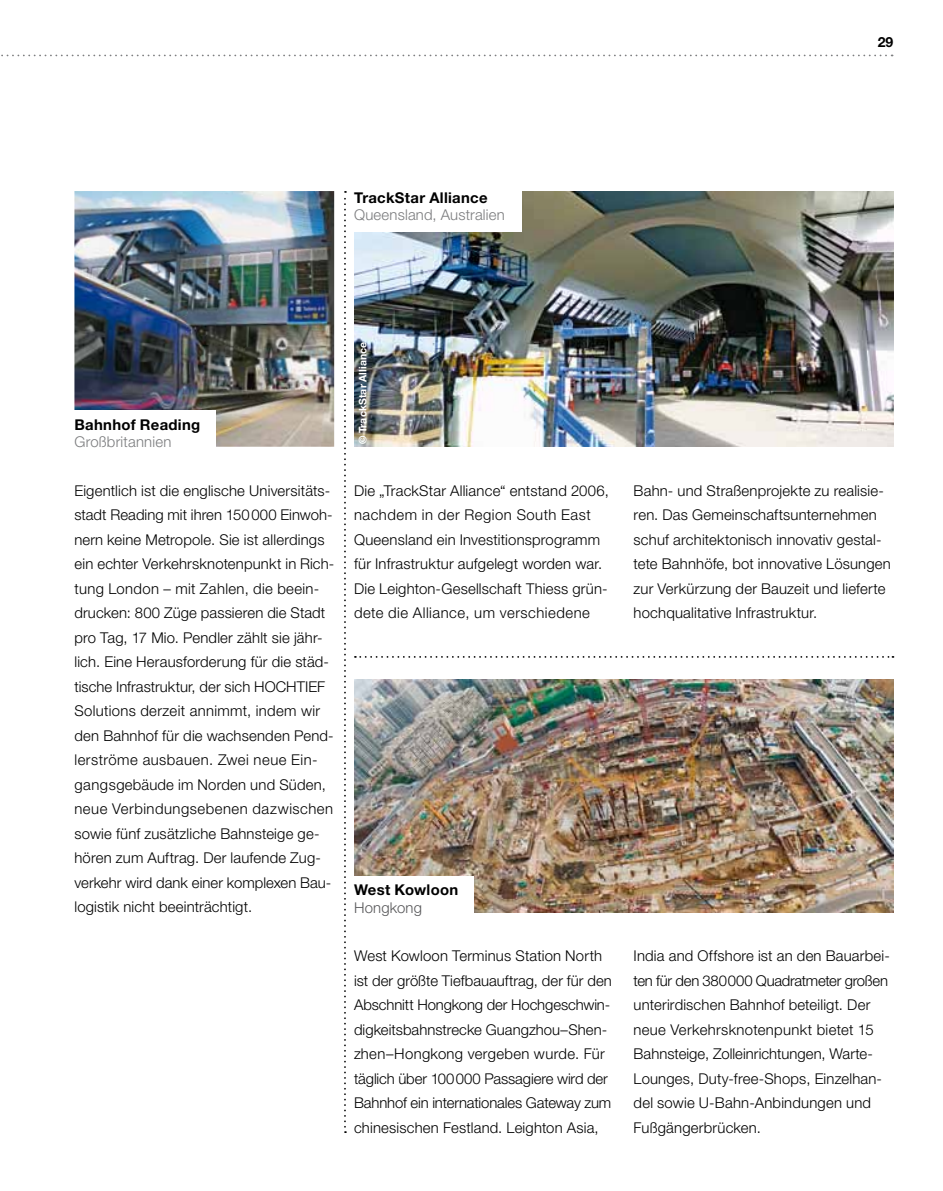
<style>
.page{position:relative;width:943px;height:1191px;background:#fff}
.page>*{position:absolute;margin:0;border:0;box-sizing:border-box;transform-origin:0 0}
.t1{font:300 14.88px/24.5px "Helvetica Neue LT Pro";letter-spacing:.01em;color:#000}
.t2{font:700 14.88px "Helvetica Neue LT Pro";letter-spacing:.02em;color:#000}
.t3{font:300 14.88px "Helvetica Neue LT Pro";letter-spacing:.015em;color:#7b7c7e}
.t4{font:300 14.88px "Helvetica Neue LT Pro";letter-spacing:.01em;color:#58585a}
.t5{font:700 14px "Helvetica Neue LT Pro";color:#000}
.t6{font:700 10.5px "Helvetica Neue LT Pro";letter-spacing:.005em;color:#fff}
</style>
<div class="page">
<svg style="left:1px;top:55px;width:891px;height:1px"></svg>
<img style="left:74px;top:191px;width:260px;height:256px">
<svg style="left:344px;top:191px;width:2px;height:942px"></svg>
<img style="left:354px;top:680px;width:539px;height:232px">
<img style="left:354px;top:191px;width:539px;height:256px">
<svg style="left:355px;top:656px;width:538px;height:2px"></svg>
<div style="left:349px;top:875px;width:125px;height:57px;background:#fff"></div>
<div style="left:349px;top:183px;width:172px;height:48px;background:#fff"></div>
<div style="left:69px;top:410px;width:147px;height:57px;background:#fff"></div>
<p class="t2" style="left:74px;top:415px;width:127px">Bahnhof Reading</p>
<p class="t3" style="left:74px;top:432px;width:98px">Großbritannien</p>
<p class="t2" style="left:354px;top:188px;width:135px">TrackStar Alliance</p>
<p class="t3" style="left:354px;top:206px;width:152px">Queensland, Australien</p>
<p class="t6" style="left:356px;top:444px;width:104px;rotate:-90deg">© TrackStar Alliance</p>
<p class="t5" style="left:877px;top:33px;width:17px">29</p>
<p class="t1" style="left:74px;top:478px;width:261px">Eigentlich ist die englische Universitäts&shy;stadt Reading mit ihren 150000 Einwoh&shy;nern keine Metropole. Sie ist allerdings ein echter Verkehrsknotenpunkt in Rich&shy;tung London – mit Zahlen, die beein&shy;drucken: 800 Züge passieren die Stadt pro Tag, 17 Mio. Pendler zählt sie jähr&shy;lich. Eine Herausforderung für die städ&shy;tische Infrastruktur, der sich HOCHTIEF Solutions derzeit annimmt, indem wir den Bahnhof für die wachsenden Pend&shy;lerströme ausbauen. Zwei neue Ein&shy;gangsgebäude im Norden und Süden, neue Verbindungsebenen dazwischen sowie fünf zusätzliche Bahnsteige ge&shy;hören zum Auftrag. Der laufende Zug&shy;verkehr wird dank einer komplexen Bau&shy;logistik nicht beeinträchtigt.</p>
<p class="t1" style="left:354px;top:478px;width:256px">Die „TrackStar Alliance“ entstand 2006, nachdem in der Region South East Queensland ein Investitionsprogramm für Infrastruktur aufgelegt worden war.<br>Die Leighton-Gesellschaft Thiess grün&shy;dete die Alliance, um verschiedene</p>
<p class="t1" style="left:633px;top:478px;width:259px">Bahn- und Straßenprojekte zu realisie&shy;ren. Das Gemeinschaftsunternehmen schuf architektonisch innovativ gestal&shy;tete Bahnhöfe, bot innovative Lösungen zur Verkürzung der Bauzeit und lieferte hochqualitative Infrastruktur.</p>
<p class="t1" style="left:354px;top:943px;width:259px">West Kowloon Terminus Station North ist der größte Tiefbauauftrag, der für den Abschnitt Hongkong der Hochgeschwin&shy;digkeitsbahnstrecke Guangzhou–Shen&shy;zhen–Hongkong vergeben wurde. Für täglich über 100000 Passagiere wird der Bahnhof ein internationales Gateway zum chinesischen Festland. Leighton Asia,</p>
<p class="t1" style="left:633px;top:943px;width:258px">India and Offshore ist an den Bauarbei&shy;ten für den 380000 Quadratmeter großen unterirdischen Bahnhof beteiligt. Der neue Verkehrsknotenpunkt bietet 15<br>Bahnsteige, Zolleinrichtungen, Warte-Lounges, Duty-free-Shops, Einzelhan&shy;del sowie U-Bahn-Anbindungen und Fußgängerbrücken.</p>
<p class="t2" style="left:354px;top:880px;width:106px">West Kowloon</p>
<p class="t4" style="left:354px;top:898px;width:69px">Hongkong</p>
</div>
